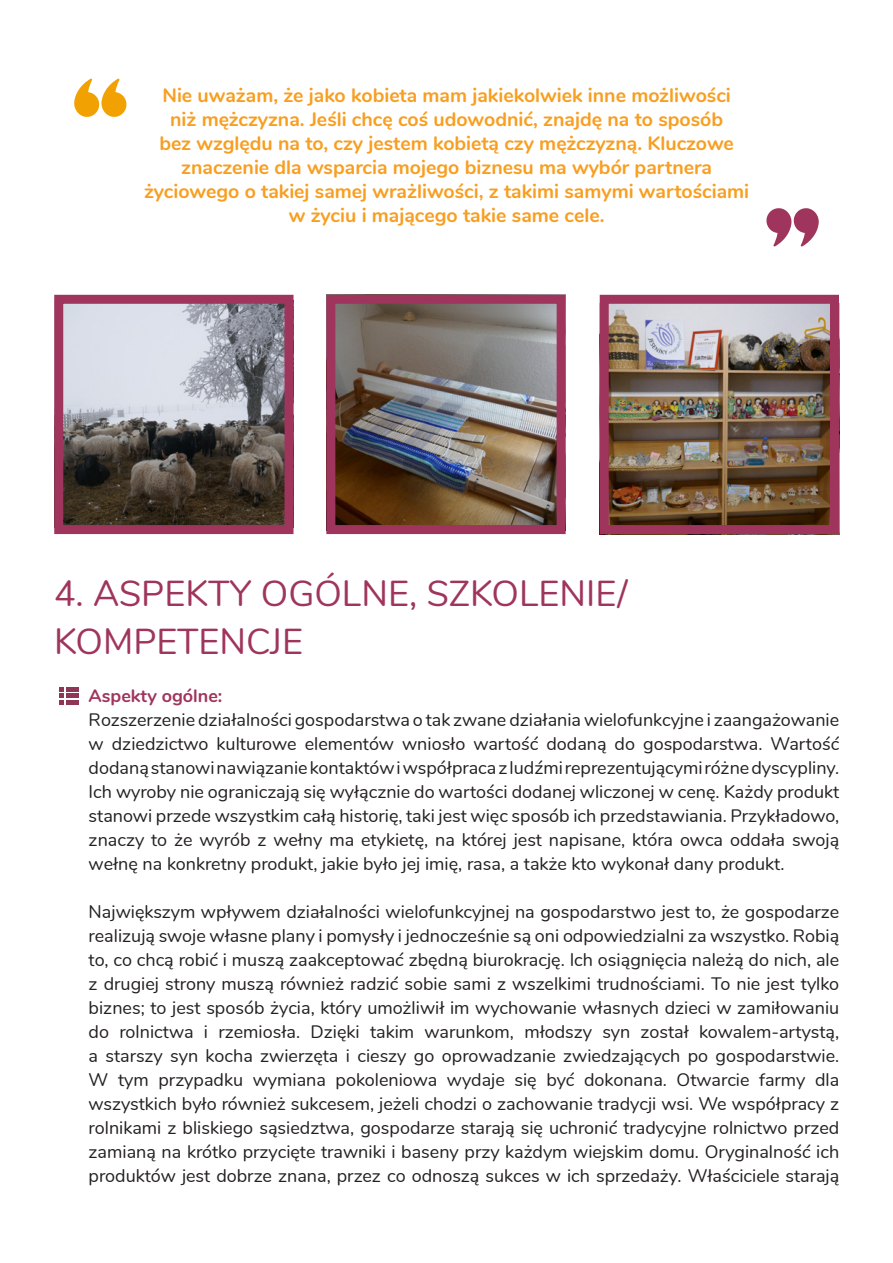
<style>
.page{position:relative;width:893px;height:1263px;background:#fff}
.page>*{position:absolute;margin:0;border:0;box-sizing:border-box;transform-origin:0 0}
.t1{font:36px/48px "Nunito";color:#9f355c}
.t2{font:700 19.5px/24px "Nunito";color:#f89e20;text-align:center}
.t3{font:18px/24px "Nunito";color:#231f20;text-align:justify}
.t4{font:700 18px "Nunito";color:#9f355c}
</style>
<div class="page">
<img style="left:610px;top:305px;width:219px;height:219px">
<img style="left:326px;top:294px;width:240px;height:230px">
<img style="left:64px;top:305px;width:219px;height:219px">
<div style="left:54px;top:295px;width:239px;height:239px;border:9px solid #9f355c"></div>
<div style="left:326px;top:295px;width:240px;height:239px;border:9px solid #9f355c"></div>
<div style="left:600px;top:295px;width:239px;height:239px;border:9px solid #9f355c"></div>
<hr style="left:66px;top:687px;width:12px;height:4px;background:#8f3657">
<div style="left:66px;top:693px;width:12px;height:5px;background:#8f3657"></div>
<svg style="left:59px;top:687px;width:4px;height:18px"></svg>
<div style="left:66px;top:700px;width:12px;height:5px;background:#8f3657"></div>
<svg style="left:74px;top:78px;width:53px;height:39px"></svg>
<svg style="left:766px;top:208px;width:53px;height:39px"></svg>
<p class="t2" style="left:144px;top:82px;width:607px">Nie uważam, że jako kobieta mam jakiekolwiek inne możliwości<br>niż mężczyzna. Jeśli chcę coś udowodnić, znajdę na to sposób<br>bez względu na to, czy jestem kobietą czy mężczyzną. Kluczowe znaczenie dla wsparcia mojego biznesu ma wybór partnera życiowego o takiej samej wrażliwości, z takimi samymi wartościami w życiu i mającego takie same cele.</p>
<p class="t1" style="left:54px;top:567px;width:575px">4. ASPEKTY OGÓLNE, SZKOLENIE/<br>KOMPETENCJE</p>
<p class="t4" style="left:89px;top:682px;width:135px">Aspekty ogólne:</p>
<p class="t3" style="left:89px;top:707px;width:752px">Rozszerzenie działalności gospodarstwa o tak zwane działania wielofunkcyjne i zaangażowanie w dziedzictwo kulturowe elementów wniosło wartość dodaną do gospodarstwa. Wartość dodaną stanowi nawiązanie kontaktów i współpraca z ludźmi reprezentującymi różne dyscypliny.<br>Ich wyroby nie ograniczają się wyłącznie do wartości dodanej wliczonej w cenę. Każdy produkt stanowi przede wszystkim całą historię, taki jest więc sposób ich przedstawiania. Przykładowo, znaczy to że wyrób z wełny ma etykietę, na której jest napisane, która owca oddała swoją wełnę na konkretny produkt, jakie było jej imię, rasa, a także kto wykonał dany produkt.</p>
<p class="t3" style="left:89px;top:899px;width:752px">Największym wpływem działalności wielofunkcyjnej na gospodarstwo jest to, że gospodarze realizują swoje własne plany i pomysły i jednocześnie są oni odpowiedzialni za wszystko. Robią to, co chcą robić i muszą zaakceptować zbędną biurokrację. Ich osiągnięcia należą do nich, ale z drugiej strony muszą również radzić sobie sami z wszelkimi trudnościami. To nie jest tylko biznes; to jest sposób życia, który umożliwił im wychowanie własnych dzieci w zamiłowaniu do rolnictwa i rzemiosła. Dzięki takim warunkom, młodszy syn został kowalem-artystą, a starszy syn kocha zwierzęta i cieszy go oprowadzanie zwiedzających po gospodarstwie.<br>W tym przypadku wymiana pokoleniowa wydaje się być dokonana. Otwarcie farmy dla wszystkich było również sukcesem, jeżeli chodzi o zachowanie tradycji wsi. We współpracy z rolnikami z bliskiego sąsiedztwa, gospodarze starają się uchronić tradycyjne rolnictwo przed zamianą na krótko przycięte trawniki i baseny przy każdym wiejskim domu. Oryginalność ich produktów jest dobrze znana, przez co odnoszą sukces w ich sprzedaży. Właściciele starają</p>
</div>
